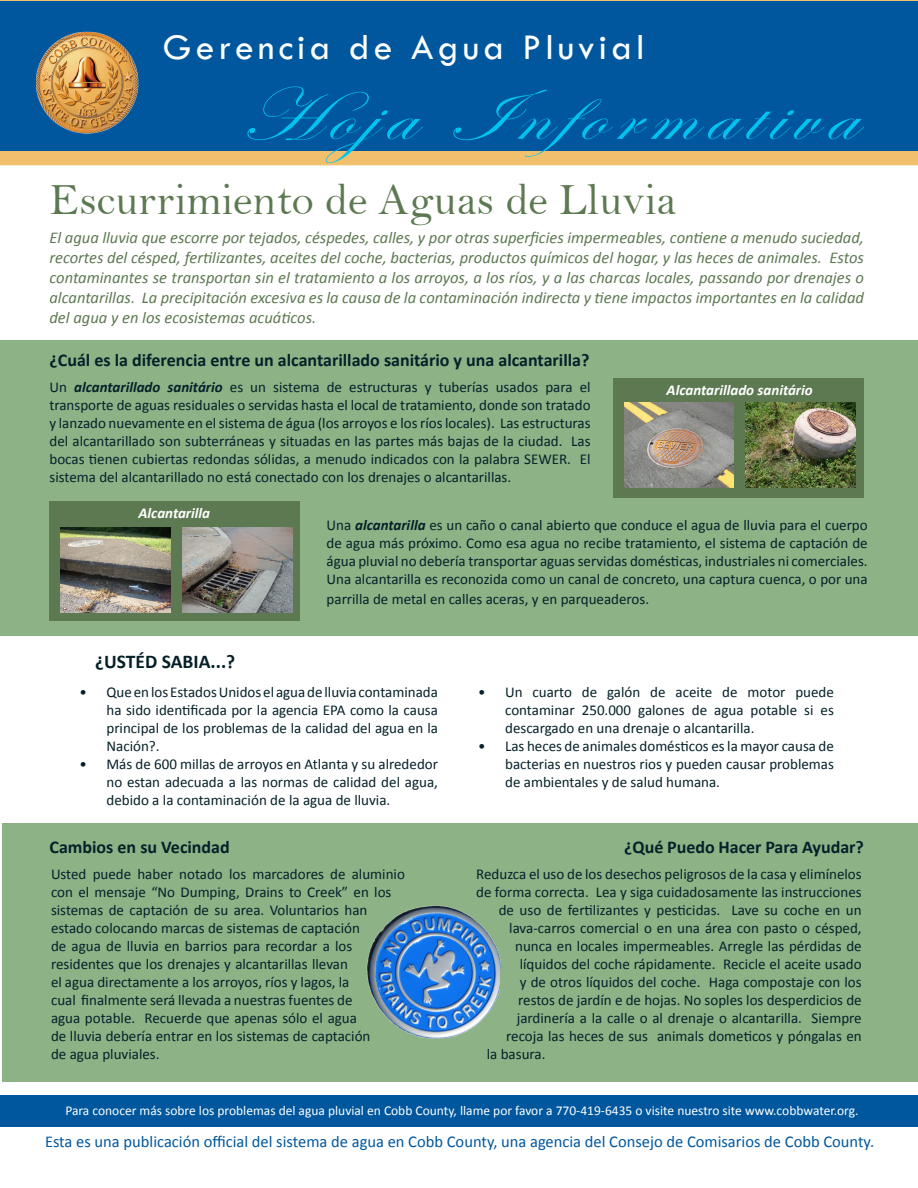
<style>
.page{position:relative;width:918px;height:1188px;background:#fff}
.page>*{position:absolute;margin:0;border:0;box-sizing:border-box;transform-origin:0 0}
.t1{font:italic 75px "Edwardian Script ITC";color:#00c4ef;scale:1.19 1}
.t2{font:45px "Bell";color:#5d7952}
.t3{font:37.5px "Tw Cen";letter-spacing:.11em;color:#fdffff}
.t4{font:700 19.5px "Calibri";color:#062029}
.t5{font:700 18px "Calibri";color:#062029}
.t6{font:italic 16.5px/19.8px "Calibri";color:#5d7952;text-align:justify}
.t7{font:16.5px "Calibri";color:#01579d}
.t8{font:15px/18px "Calibri";color:#062029;text-align:justify}
.t9{font:italic 700 15px "Calibri";color:#fff}
.t10{font:13.5px "Calibri";color:#fbffff}
.s1{font-weight:700;font-style:italic}
</style>
<div class="page">
<div style="left:2px;top:823px;width:916px;height:259px;background:#8db286"></div>
<div style="left:0;top:1095px;width:918px;height:32px;background:#01579d"></div>
<div style="left:0;top:0;width:918px;height:165px;background:#f1c06c"></div>
<div style="left:0;top:2px;width:918px;height:149px;background:#01579d"></div>
<img style="left:36px;top:31px;width:103px;height:103px">
<div style="left:1px;top:340px;width:917px;height:296px;background:#8db286"></div>
<div style="left:50px;top:501px;width:250px;height:120px;background:#5d7952"></div>
<img style="left:61px;top:527px;width:110px;height:85px">
<img style="left:182px;top:527px;width:110px;height:85px">
<div style="left:614px;top:378px;width:250px;height:119px;background:#5d7952"></div>
<img style="left:746px;top:403px;width:109px;height:85px">
<img style="left:624px;top:403px;width:110px;height:85px">
<img style="left:366px;top:905px;width:135px;height:134px">
<p class="t3" style="left:163px;top:25px;width:483px">Gerencia de Agua Pluvial</p>
<p class="t1" style="left:238px;top:75px;width:534px">Hoja Informat i va</p>
<p class="t2" style="left:50px;top:173px;width:628px">Escurrimiento de Aguas de Lluvia</p>
<p class="t6" style="left:50px;top:227px;width:816px">El agua lluvia que escorre por tejados, céspedes, calles, y por otras superficies impermeables, contiene a menudo suciedad, recortes del césped, fertilizantes, aceites del coche, bacterias, productos químicos del hogar, y las heces de animales. Estos contaminantes se transportan sin el tratamiento a los arroyos, a los ríos, y a las charcas locales, passando por drenajes o alcantarillas. La precipitación excesiva es la causa de la contaminación indirecta y tiene impactos importantes en la calidad del agua y en los ecosistemas acuáticos.</p>
<p class="t5" style="left:50px;top:349px;width:541px">¿Cuál es la diferencia entre un alcantarillado sanitário y una alcantarilla?</p>
<p class="t8" style="left:50px;top:378px;width:543px">Un <span class="s1">alcantarillado sanitário</span> es un sistema de estructuras y tuberías usados para el transporte de aguas residuales o servidas hasta el local de tratamiento, donde son tratado y lanzado nuevamente en el sistema de água (los arroyos e los ríos locales). Las estructuras del alcantarillado son subterráneas y situadas en las partes más bajas de la ciudad. Las bocas tienen cubiertas redondas sólidas, a menudo indicados con la palabra SEWER. El sistema del alcantarillado no está conectado con los drenajes o alcantarillas.</p>
<p class="t8" style="left:327px;top:515px;width:543px">Una <span class="s1">alcantarilla</span> es un caño o canal abierto que conduce el agua de lluvia para el cuerpo de agua más próximo. Como esa agua no recibe tratamiento, el sistema de captación de água pluvial no debería transportar aguas servidas domésticas, industriales ni comerciales.<br>Una alcantarilla es reconozida como un canal de concreto, una captura cuenca, o por una</p>
<p class="t8" style="left:327px;top:589px;width:324px">parrilla de metal en calles aceras, y en parqueaderos.</p>
<p class="t9" style="left:667px;top:381px;width:148px">Alcantarillado sanitário</p>
<p class="t9" style="left:139px;top:504px;width:73px">Alcantarilla</p>
<p class="t4" style="left:95px;top:649px;width:142px">¿USTÉD SABIA...?</p>
<p class="t8" style="left:107px;top:682px;width:333px;text-indent:-27px">• Que en los Estados Unidos el agua de lluvia contaminada ha sido identificada por la agencia EPA como la causa principal de los problemas de la calidad del agua en la Nación?.</p>
<p class="t8" style="left:107px;top:754px;width:333px;text-indent:-27px">• Más de 600 millas de arroyos en Atlanta y su alrededor no estan adecuada a las normas de calidad del agua, debido a la contaminación de la agua de lluvia.</p>
<p class="t5" style="left:50px;top:836px;width:182px">Cambios en su Vecindad</p>
<p class="t8" style="left:51px;top:865px;width:355px;text-align:left">Usted puede haber notado los marcadores de aluminio con el mensaje “No Dumping, Drains to Creek” en los sistemas de captación de su area. Voluntarios han estado colocando marcas de sistemas de captación<br>de agua de lluvia en barrios para recordar a los residentes que los drenajes y alcantarillas llevan<br>el agua directamente a los arroyos, ríos y lagos, la<br>cual finalmente será llevada a nuestras fuentes de<br>agua potable. Recuerde que apenas sólo el agua<br>de lluvia debería entrar en los sistemas de captación<br>de agua pluviales.</p>
<p class="t8" style="left:505px;top:682px;width:330px;text-indent:-27px">• Un cuarto de galón de aceite de motor puede contaminar 250.000 galones de agua potable si es descargado en una drenaje o alcantarilla.</p>
<p class="t8" style="left:505px;top:736px;width:330px;text-indent:-27px">• Las heces de animales domésticos es la mayor causa de bacterias en nuestros rios y pueden causar problemas de ambientales y de salud humana.</p>
<p class="t5" style="left:624px;top:836px;width:241px">¿Qué Puedo Hacer Para Ayudar?</p>
<p class="t8" style="left:476px;top:865px;width:387px">Reduzca el uso de los desechos peligrosos de la casa y elimínelos</p>
<p class="t8" style="left:476px;top:883px;width:387px">de forma correcta. Lea y siga cuidadosamente las instrucciones</p>
<p class="t8" style="left:499px;top:901px;width:364px">de uso de fertilizantes y pesticidas. Lave su coche en un</p>
<p class="t8" style="left:509px;top:919px;width:354px">lava-carros comercial o en una área con pasto o césped,</p>
<p class="t8" style="left:515px;top:937px;width:348px">nunca en locales impermeables. Arregle las pérdidas de</p>
<p class="t8" style="left:520px;top:955px;width:343px">líquidos del coche rápidamente. Recicle el aceite usado</p>
<p class="t8" style="left:520px;top:973px;width:343px">y de otros líquidos del coche. Haga compostaje con los</p>
<p class="t8" style="left:518px;top:991px;width:345px">restos de jardín e de hojas. No soples los desperdicios de</p>
<p class="t8" style="left:517px;top:1009px;width:346px">jardinería a la calle o al drenaje o alcantarilla. Siempre</p>
<p class="t8" style="left:506px;top:1027px;width:357px">recoja las heces de sus animals dometicos y póngalas en</p>
<p class="t8" style="left:487px;top:1045px;width:60px">la basura.</p>
<p class="t10" style="left:65px;top:1102px;width:795px">Para conocer más sobre los problemas del agua pluvial en Cobb County, llame por favor a 770-419-6435 o visite nuestro site www.cobbwater.org.</p>
<p class="t7" style="left:45px;top:1131px;width:831px">Esta es una publicación official del sistema de agua en Cobb County, una agencia del Consejo de Comisarios de Cobb County.</p>
</div>
